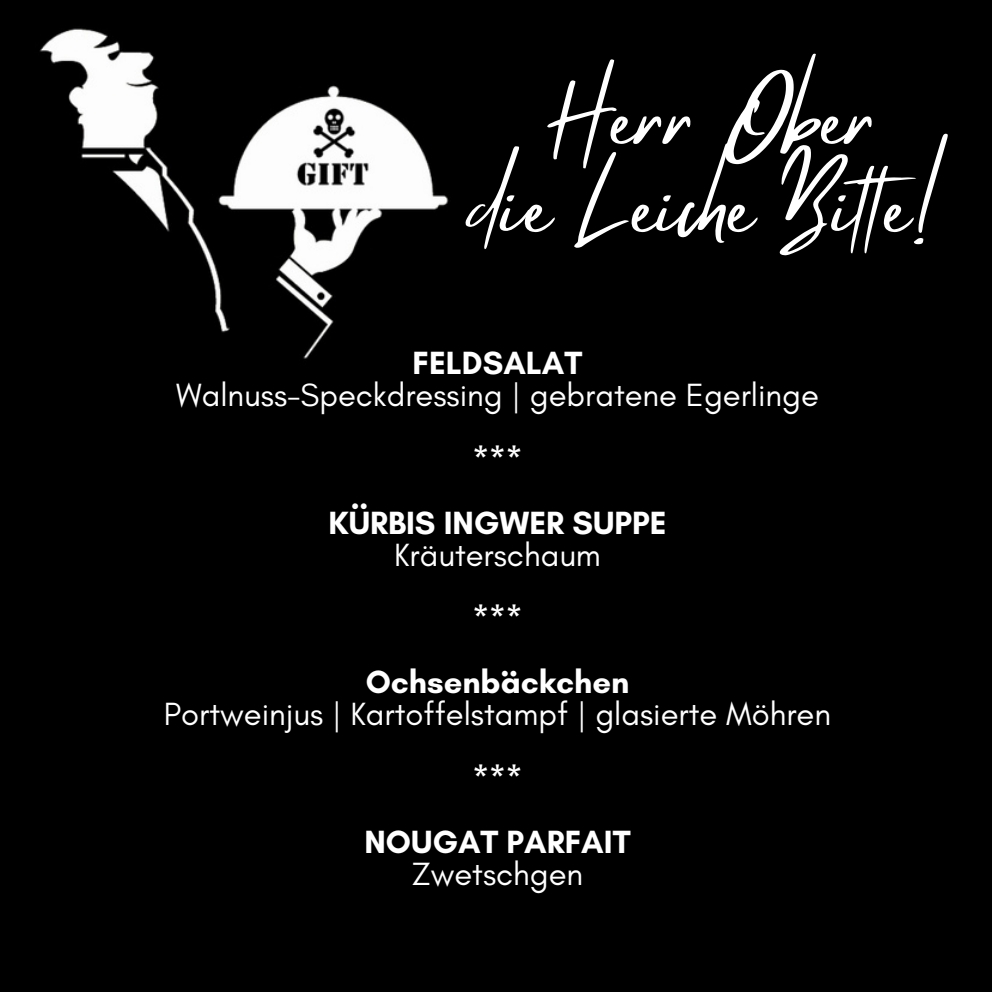
<style>
.page{position:relative;width:992px;height:992px;background:#000}
.page>*{position:absolute;margin:0;border:0;box-sizing:border-box;transform-origin:0 0}
.t1{font:83.5px "Mistrully";color:#fff}
.t2{font:32.75px "Glacial Indifference";color:#fff}
.t3{font:700 32.75px "Glacial Indifference";color:#fff}
</style>
<div class="page">
<img style="left:40px;top:28px;width:409px;height:331px">
<p class="t1" style="left:546px;top:51px;width:332px">Herr Ober</p>
<p class="t1" style="left:470px;top:139px;width:484px">die Leiche Bite!</p>
<p class="t3" style="left:413px;top:343px;width:171px">FELDSALAT</p>
<p class="t2" style="left:176px;top:375px;width:644px">Walnuss-Speckdressing | gebratene Egerlinge</p>
<p class="t3" style="left:472px;top:439px;width:52px">***</p>
<p class="t3" style="left:329px;top:503px;width:339px">KÜRBIS INGWER SUPPE</p>
<p class="t2" style="left:394px;top:535px;width:208px">Kräuterschaum</p>
<p class="t3" style="left:472px;top:598px;width:52px">***</p>
<p class="t3" style="left:366px;top:662px;width:265px">Ochsenbäckchen</p>
<p class="t2" style="left:164px;top:694px;width:669px">Portweinjus | Kartoffelstampf | glasierte Möhren</p>
<p class="t3" style="left:472px;top:758px;width:52px">***</p>
<p class="t3" style="left:364px;top:822px;width:268px">NOUGAT PARFAIT</p>
<p class="t2" style="left:412px;top:853px;width:173px">Zwetschgen</p>
</div>
